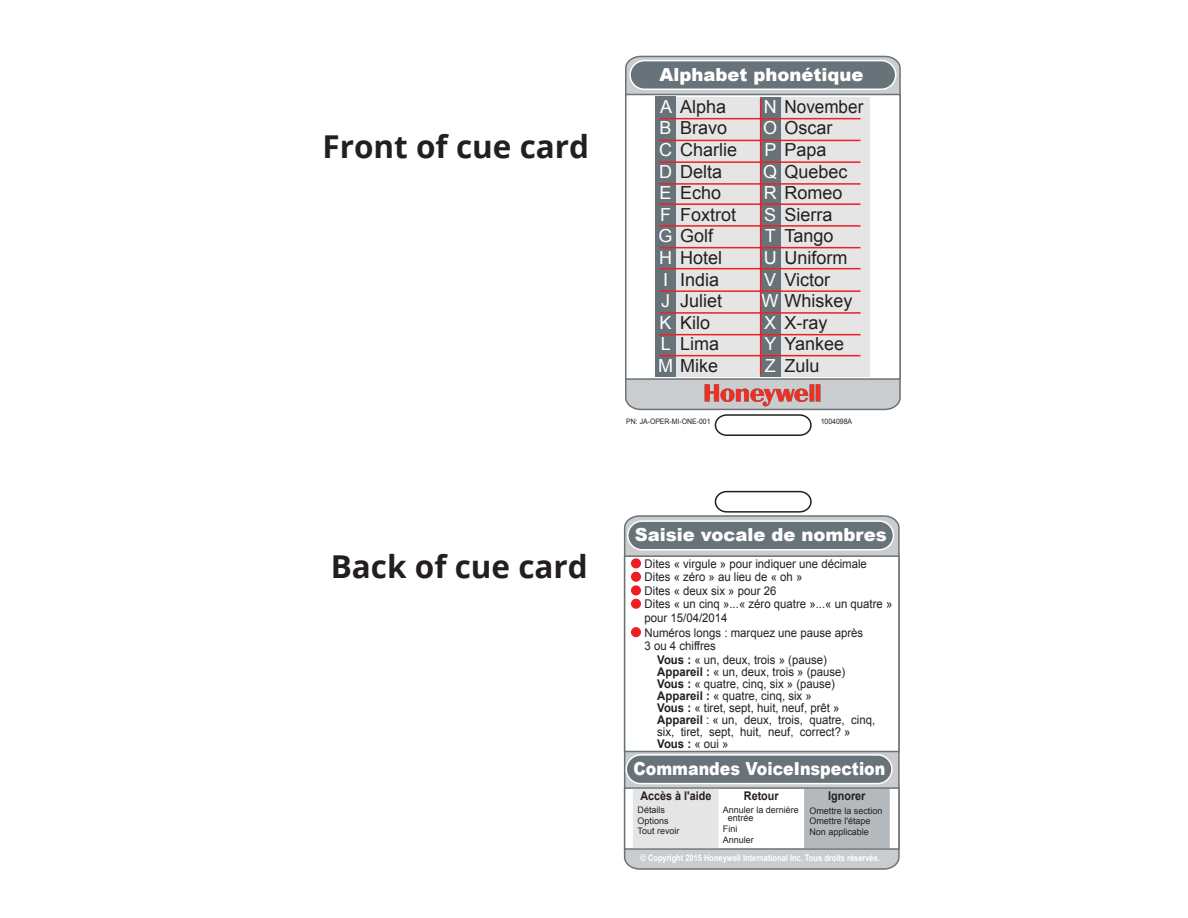
<style>
.page{position:relative;width:1188px;height:918px;background:#fff}
.page>*{position:absolute;margin:0;border:0;box-sizing:border-box;transform-origin:0 0}
.t1{font:700 31.5px "Open Sans";color:#231f20}
.t2{font:18px/21.6px "Arial";color:#231f20}
.t3{font:18px/21.6px "Arial";color:#231f20;scale:.95 1}
.t4{font:900 18px "Arial";color:#fff}
.t5{font:900 18px "Arial";color:#fff;scale:.88 1}
.t6{font:18px/21.6px "Arial";color:#fff}
.t7{font:12px/12px "Arial";color:#231f20;scale:.95 1}
.t8{font:700 12px "Arial";color:#231f20;scale:.9 1}
.t9{font:9px/10.8px "Arial";color:#231f20}
.t10{font:700 9px "Arial";color:#fff;scale:.83 1}
.t11{font:7.5px "Arial";color:#231f20;scale:.92 1}
.s1{color:#231f20}
.s2{color:#fff}
.s3{font-weight:700}
</style>
<div class="page">
<svg style="left:714px;top:416px;width:98px;height:21px"></svg>
<svg style="left:623px;top:515px;width:277px;height:355px;background:#c3c5c7"></svg>
<svg style="left:625px;top:55px;width:276px;height:356px;background:#c3c5c7"></svg>
<div style="left:625px;top:94px;width:276px;height:286px;background:#fff;border:2px solid #687379"></div>
<div style="left:624px;top:555px;width:276px;height:197px;background:#fff;border:2px solid #687379"></div>
<div style="left:655px;top:97px;width:21px;height:280px;background:#687379"></div>
<div style="left:760px;top:97px;width:21px;height:279px;background:#687379"></div>
<div style="left:781px;top:97px;width:88px;height:279px;background:#e5e5e6"></div>
<div style="left:676px;top:97px;width:84px;height:279px;background:#e5e5e6"></div>
<hr style="left:660px;top:118px;width:201px;height:1px;background:#ee1f23">
<hr style="left:660px;top:140px;width:201px;height:1px;background:#ee1f23">
<hr style="left:760px;top:99px;width:1px;height:275px;background:#ee1f23">
<hr style="left:660px;top:290px;width:201px;height:2px;background:#ee1f23">
<hr style="left:660px;top:268px;width:201px;height:1px;background:#ee1f23">
<hr style="left:660px;top:247px;width:201px;height:1px;background:#ee1f23">
<hr style="left:660px;top:225px;width:201px;height:2px;background:#ee1f23">
<hr style="left:660px;top:203px;width:201px;height:2px;background:#ee1f23">
<hr style="left:660px;top:183px;width:201px;height:2px;background:#ee1f23">
<hr style="left:660px;top:161px;width:201px;height:2px;background:#ee1f23">
<hr style="left:660px;top:355px;width:201px;height:1px;background:#ee1f23">
<hr style="left:660px;top:334px;width:201px;height:1px;background:#ee1f23">
<hr style="left:660px;top:312px;width:201px;height:2px;background:#ee1f23">
<svg style="left:714px;top:490px;width:98px;height:23px"></svg>
<div style="left:624px;top:787px;width:276px;height:63px;background:#fff;border:2px solid #687379"></div>
<div style="left:633px;top:789px;width:85px;height:59px;background:#e5e5e6"></div>
<div style="left:804px;top:789px;width:86px;height:59px;background:#b3b9bc"></div>
<img style="left:694px;top:373px;width:138px;height:43px">
<div style="left:631px;top:558px;width:10px;height:10px;background:#ee1f23;border-radius:50%"></div>
<div style="left:631px;top:599px;width:10px;height:10px;background:#ee1f23;border-radius:50%"></div>
<div style="left:631px;top:585px;width:10px;height:10px;background:#ee1f23;border-radius:50%"></div>
<div style="left:631px;top:572px;width:10px;height:10px;background:#ee1f23;border-radius:50%"></div>
<div style="left:631px;top:627px;width:10px;height:10px;background:#ee1f23;border-radius:50%"></div>
<div style="left:630px;top:61px;width:266px;height:28px;background:#687379;border-radius:14px"></div>
<div style="left:629px;top:60px;width:267px;height:30px;border:2px solid #fff;border-radius:14px"></div>
<div style="left:628px;top:521px;width:265px;height:29px;background:#687379;border-radius:14px"></div>
<div style="left:627px;top:520px;width:267px;height:31px;border:2px solid #fff;border-radius:14px"></div>
<div style="left:626px;top:755px;width:266px;height:29px;background:#687379;border-radius:14px"></div>
<div style="left:626px;top:754px;width:267px;height:30px;border:2px solid #fff;border-radius:14px"></div>
<h1 class="t1" style="left:322px;top:125px;width:268px">Front of cue card</h1>
<h2 class="t4" style="left:659px;top:61px;width:206px">Alphabet phonétique</h2>
<h2 class="t6" style="left:658px;top:96px;width:62px">A<br>B<br>C<br>D<br>E<br>F<br>G <span class="s1">Golf<br></span>H<br>I<br>J<br>K<br>L<br>M <span class="s1">Mike</span></h2>
<h2 class="t3" style="left:762px;top:96px;width:109px"><span class="s2">N</span> November<br><span class="s2">O</span> Oscar<br><span class="s2">P</span> Papa<br><span class="s2">Q</span> Quebec<br><span class="s2">R</span> Romeo<br><span class="s2">S<br>T<br>U</span> Uniform<br><span class="s2">V<br>W</span> Whiskey<br><span class="s2">X<br>Y</span> Yankee<br><span class="s2">Z</span></h2>
<h2 class="t2" style="left:680px;top:96px;width:59px">Alpha<br>Bravo<br>Charlie<br>Delta<br>Echo<br>Foxtrot</h2>
<h2 class="t2" style="left:680px;top:247px;width:44px">Hotel<br>India<br>Juliet<br>Kilo<br>Lima</h2>
<h2 class="t2" style="left:784px;top:204px;width:51px">Sierra<br>Tango</h2>
<h2 class="t2" style="left:784px;top:269px;width:47px">Victor</h2>
<h2 class="t2" style="left:784px;top:312px;width:45px">X-ray</h2>
<h2 class="t2" style="left:784px;top:355px;width:37px">Zulu</h2>
<p class="t11" style="left:626px;top:417px;width:93px">PN: JA-OPER-MI-ONE-001</p>
<p class="t11" style="left:821px;top:417px;width:36px">1004098A</p>
<h1 class="t1" style="left:331px;top:545px;width:259px">Back of cue card</h1>
<h2 class="t4" style="left:635px;top:522px;width:253px">Saisie vocale de nombres</h2>
<p class="t7" style="left:645px;top:557px;width:262px;line-height:13.5px">Dites « virgule » pour indiquer une décimale<br>Dites « zéro » au lieu de « oh »<br>Dites « deux six » pour 26<br>Dites « un cinq »...« zéro quatre »...« un quatre » pour 15/04/2014</p>
<p class="t7" style="left:645px;top:627px;width:232px">Numéros longs : marquez une pause après</p>
<p class="t7" style="left:645px;top:640px;width:77px">3 ou 4 chiffres</p>
<p class="t7" style="left:657px;top:654px;width:180px"><span class="s3">Vous :</span> « un, deux, trois » (pause)</p>
<p class="t7" style="left:657px;top:666px;width:231px"><span class="s3">Appareil :</span> « un, deux, trois » (pause)<br><span class="s3">Vous :</span> « quatre, cinq, six » (pause)<br><span class="s3">Appareil :</span> « quatre, cinq, six »<br><span class="s3">Vous :</span> « tiret, sept, huit, neuf, prêt » <span class="s3">Appareil</span> : « un, deux, trois, quatre, cinq, six, tiret, sept, huit, neuf, correct? » <span class="s3">Vous :</span> « oui »</p>
<h2 class="t5" style="left:634px;top:756px;width:288px">Commandes VoiceInspection</h2>
<p class="t8" style="left:640px;top:788px;width:80px">Accès à l'aide</p>
<p class="t8" style="left:744px;top:788px;width:40px">Retour</p>
<p class="t9" style="left:638px;top:804px;width:44px">Détails<br>Options<br>Tout revoir</p>
<p class="t9" style="left:809px;top:805px;width:75px">Omettre la section<br>Omettre l'étape<br>Non applicable</p>
<p class="t8" style="left:828px;top:788px;width:43px">Ignorer</p>
<p class="t9" style="left:728px;top:806px;width:73px;line-height:8.2px;text-indent:-5px">Annuler la dernière entrée</p>
<p class="t9" style="left:723px;top:823px;width:33px">Fini<br>Annuler</p>
<p class="t10" style="left:640px;top:852px;width:290px">© Copyright 2015 Honeywell International Inc. Tous droits réservés.</p>
</div>
